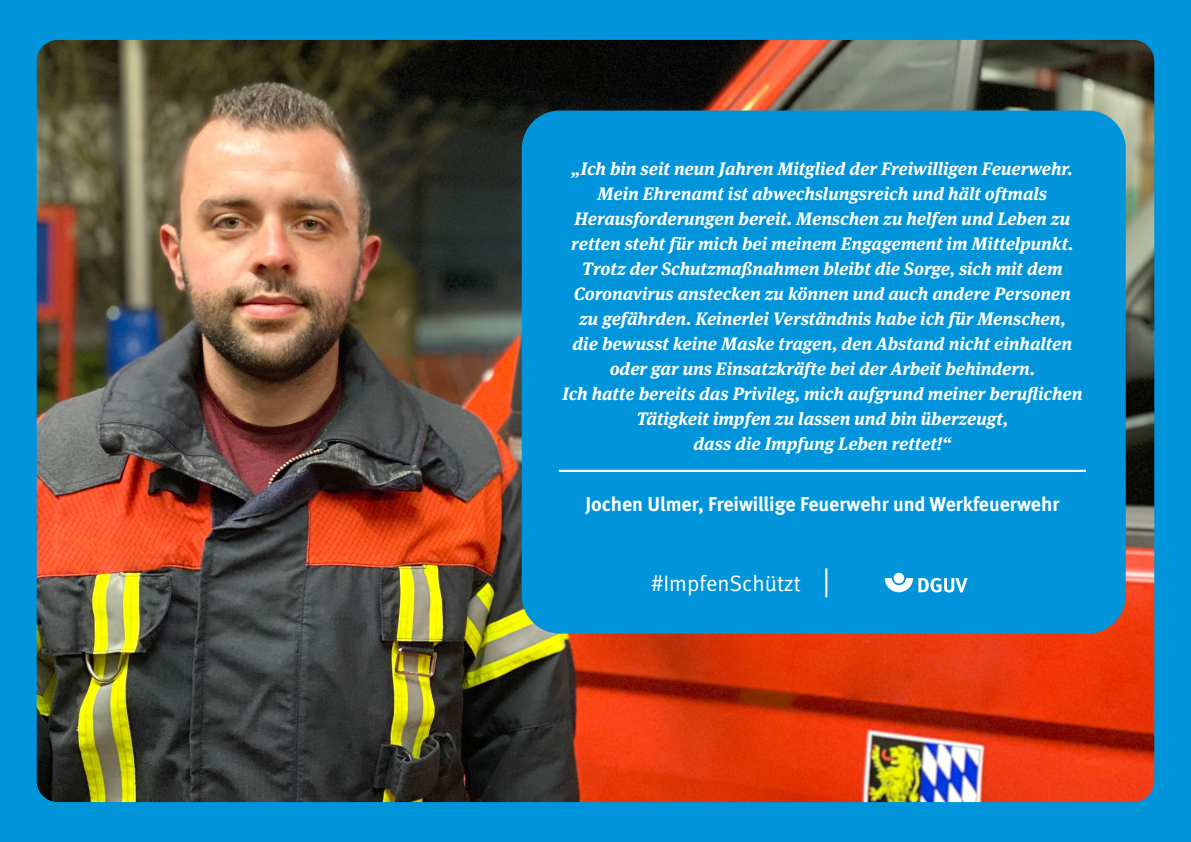
<style>
.page{position:relative;width:1191px;height:842px;background:#fff}
.page>*{position:absolute;margin:0;border:0;box-sizing:border-box;transform-origin:0 0}
.t1{font:22.3px "DGUV Meta";color:#fff}
.t2{font:700 20px "DGUV Meta";color:#fff}
.t3{font:italic 700 18px/25px "DGUV Meta Serif";color:#fff;text-align:center}
.s1{font-size:30px}
</style>
<div class="page">
<img style="left:0;top:0;width:1191px;height:842px">
<div style="left:537px;top:126px;width:573px;height:492px;background:#0095db;border-radius:23px"></div>
<div style="left:522px;top:111px;width:603px;height:523px;border:30px solid #0095db;border-radius:23px"></div>
<hr style="left:559px;top:470px;width:527px;height:2px;background:#fff">
<div style="left:629px;top:554px;width:398px;height:58px;background:#0095db;border-radius:10px"></div>
<div style="left:893px;top:573px;width:11px;height:10px;background:#fff;border-radius:50%"></div>
<svg style="left:884px;top:578px;width:83px;height:14px"></svg>
<p class="t3" style="left:562px;top:157px;width:521px">„Ich bin seit neun Jahren Mitglied der Freiwilligen Feuerwehr.<br>Mein Ehrenamt ist abwechslungsreich und hält oftmals Herausforderungen bereit. Menschen zu helfen und Leben zu retten steht für mich bei meinem Engagement im Mittelpunkt.<br>Trotz der Schutzmaßnahmen bleibt die Sorge, sich mit dem Coronavirus anstecken zu können und auch andere Personen zu gefährden. Keinerlei Verständnis habe ich für Menschen,<br>die bewusst keine Maske tragen, den Abstand nicht einhalten oder gar uns Einsatzkräfte bei der Arbeit behindern.<br>Ich hatte bereits das Privileg, mich aufgrund meiner beruflichen Tätigkeit impfen zu lassen und bin überzeugt,<br>dass die Impfung Leben rettet!“</p>
<p class="t2" style="left:585px;top:492px;width:475px">Jochen Ulmer, Freiwillige Feuerwehr und Werkfeuerwehr</p>
<p class="t1" style="left:651px;top:571px;width:181px">#ImpfenSchützt <span class="s1">|</span></p>
</div>
